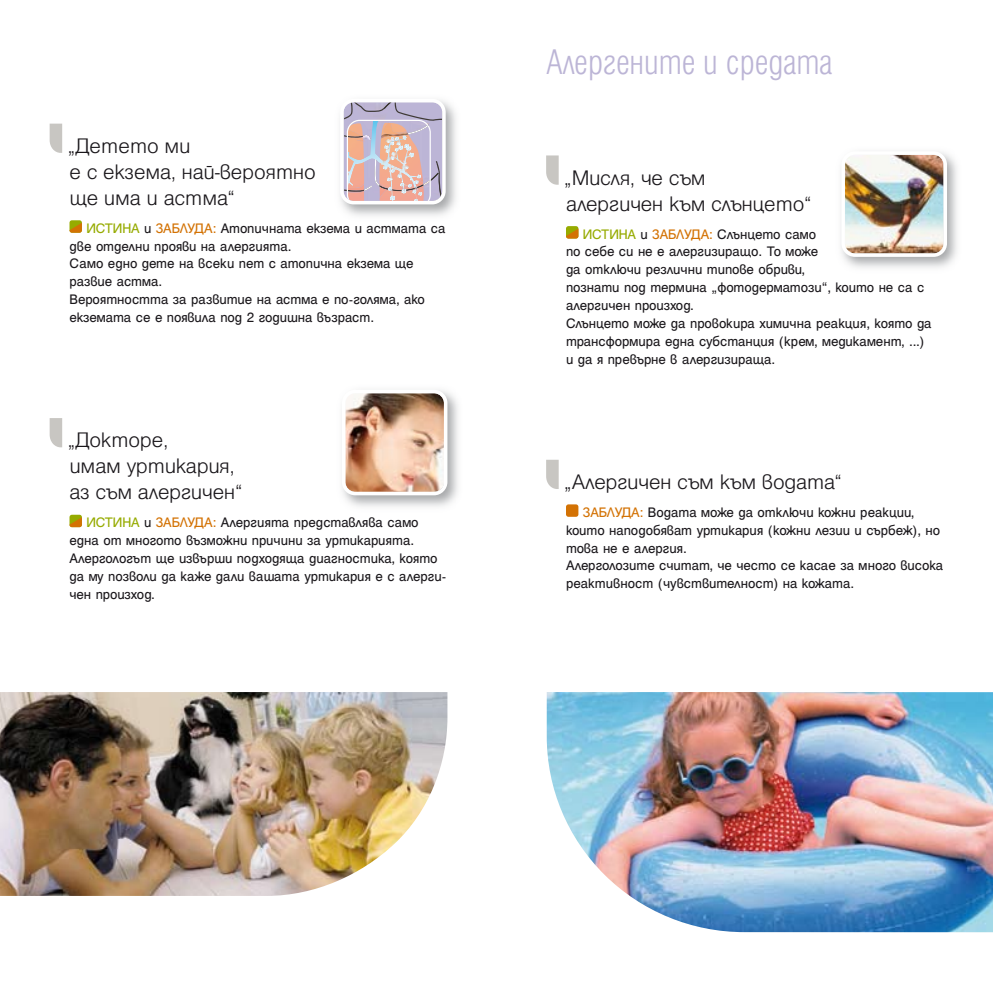
<style>
.page{position:relative;width:993px;height:993px;background:#fff}
.page>*{position:absolute;margin:0;border:0;box-sizing:border-box;transform-origin:0 0}
.t1{font:300 condensed 38.5px "Helen Pro";color:#bcb5d6}
.t2{font:300 22.75px/26.1px "Helen Pro";letter-spacing:-.005em;color:#1a171b}
.t3{font:14.88px/17.8px "Helen Pro";letter-spacing:-.005em;color:#1a171b}
.s1{color:#96ab00}
.s2{color:#d37204}
</style>
<div class="page">
<img style="left:344px;top:392px;width:114px;height:115px">
<img style="left:342px;top:390px;width:105px;height:105px">
<img style="left:342px;top:102px;width:114px;height:114px">
<svg style="left:340px;top:100px;width:105px;height:104px;background:#d2bcc4"></svg>
<img style="left:0;top:692px;width:447px;height:203px">
<img style="left:383px;top:160px;width:25px;height:14px">
<img style="left:841px;top:151px;width:105px;height:106px">
<img style="left:546px;top:692px;width:446px;height:239px">
<svg style="left:50px;top:124px;width:12px;height:29px"></svg>
<div style="left:69px;top:220px;width:13px;height:12px;background:#96ab00;border-radius:2px"></div>
<svg style="left:69px;top:223px;width:13px;height:9px"></svg>
<svg style="left:50px;top:418px;width:12px;height:29px"></svg>
<div style="left:69px;top:514px;width:13px;height:13px;background:#96ab00;border-radius:2px"></div>
<svg style="left:69px;top:517px;width:13px;height:10px"></svg>
<svg style="left:546px;top:155px;width:12px;height:30px"></svg>
<div style="left:566px;top:226px;width:12px;height:12px;background:#96ab00;border-radius:2px"></div>
<svg style="left:566px;top:229px;width:12px;height:9px"></svg>
<svg style="left:546px;top:459px;width:12px;height:30px"></svg>
<div style="left:566px;top:504px;width:12px;height:12px;background:#d37204;border-radius:2px"></div>
<h2 class="t2" style="left:68px;top:133px;width:250px">„Детето ми<br>е с екзема, най-вероятно ще има и астма“</h2>
<p class="t3" style="left:69px;top:219px;width:377px;text-indent:17px"><span class="s1">ИСТИНА</span> и <span class="s2">ЗАБЛУДА:</span> Атопичната екзема и астмата са две отделни прояви на алергията.<br>Само едно дете на всеки пет с атопична екзема ще развие астма.<br>Вероятността за развитие на астма е по-голяма, ако екземата се е появила под 2 годишна възраст.</p>
<h2 class="t2" style="left:68px;top:427px;width:176px">„Докторе,<br>имам уртикария, аз съм алергичен“</h2>
<p class="t3" style="left:69px;top:513px;width:378px;text-indent:17px"><span class="s1">ИСТИНА</span> и <span class="s2">ЗАБЛУДА:</span> Алергията представлява само една от многото възможни причини за уртикарията.<br>Алергологът ще извърши подходяща диагностика, която да му позволи да каже дали вашата уртикария е с алерги&shy;чен произход.</p>
<h1 class="t1" style="left:546px;top:43px;width:288px">Алергените и средата</h1>
<h2 class="t2" style="left:564px;top:164px;width:248px">„Мисля, че съм<br>алергичен към слънцето“</h2>
<p class="t3" style="left:566px;top:225px;width:367px;text-indent:17px"><span class="s1">ИСТИНА</span> и <span class="s2">ЗАБЛУДА:</span> Слънцето само<br>по себе си не е алергизиращо. То може<br>да отключи резлични типове обриви,<br>познати под термина „фотодерматози“, които не са с алергичен произход.<br>Слънцето може да провокира химична реакция, която да трансформира една субстанция (крем, медикамент, ...) и да я превърне в алергизираща.</p>
<h2 class="t2" style="left:564px;top:468px;width:279px">„Алергичен съм към водата“</h2>
<p class="t3" style="left:566px;top:503px;width:379px;text-indent:17px"><span class="s2">ЗАБЛУДА:</span> Водата може да отключи кожни реакции, които наподобяват уртикария (кожни лезии и сърбеж), но това не е алергия.<br>Алерголозите считат, че често се касае за много висока реактивност (чувствителност) на кожата.</p>
</div>
